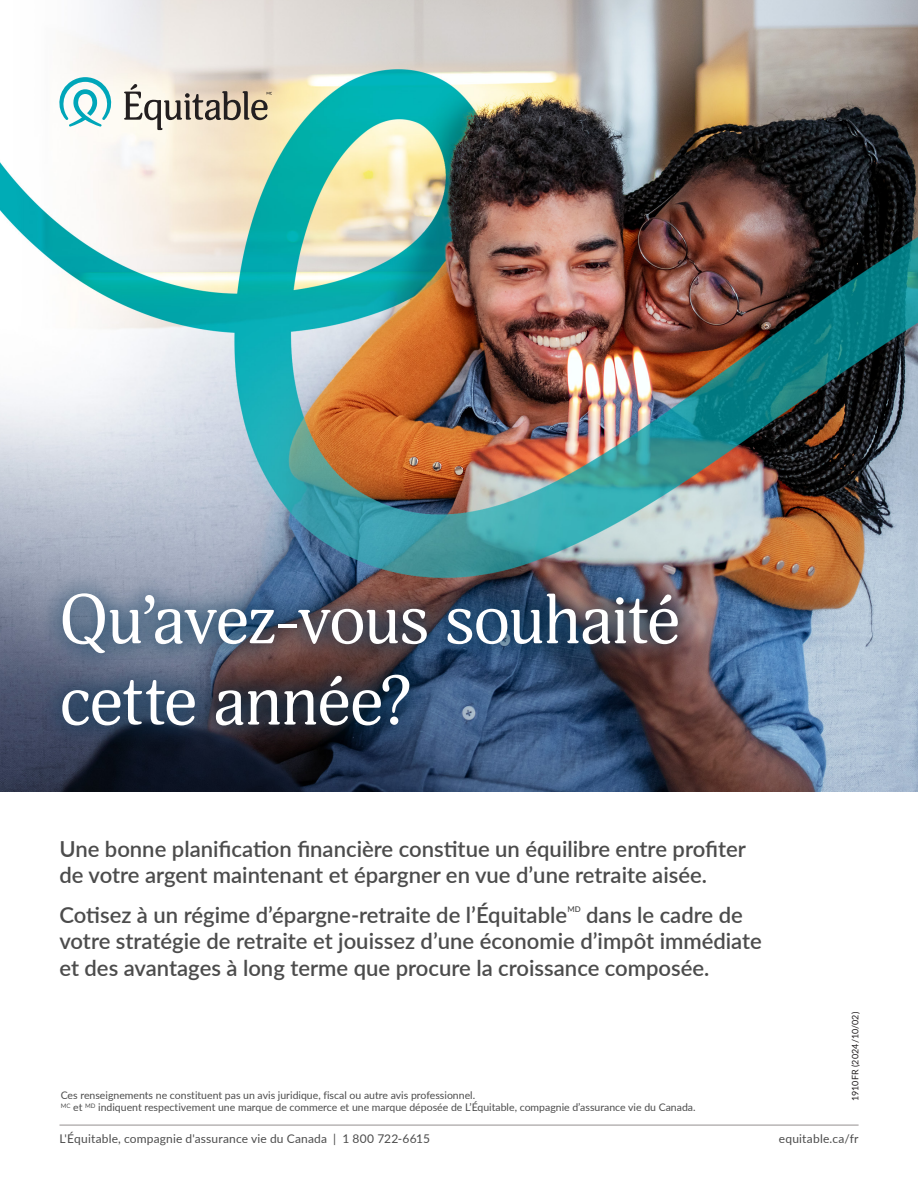
<style>
.page{position:relative;width:918px;height:1188px;background:#fff}
.page>*{position:absolute;margin:0;border:0;box-sizing:border-box;transform-origin:0 0}
.t1{font:68.7px/81.3px "Adonis";letter-spacing:-.015em;color:#fff}
.t2{font:600 22.05px/26.4px "Lato";color:#4c4c4c}
.t3{font:12px "Lato";letter-spacing:.015em;color:#4c4c4c}
.t4{font:10.5px "Lato";color:#4c4c4c}
.Disclaimer{font:9px "Lato";letter-spacing:.01em;color:#231f20}
.t5{font:600 7.8px "Lato";color:#4c4c4c}
</style>
<div class="page">
<hr style="left:59px;top:1125px;width:800px;height:1px;background:#959090">
<img style="left:0;top:0;width:918px;height:791px">
<svg style="left:59px;top:77px;width:56px;height:50px"></svg>
<svg style="left:124px;top:84px;width:148px;height:46px;background:#c6baaa"></svg>
<div style="left:39px;top:570px;width:662px;height:179px;background:#07395b;opacity:.75"></div>
<h1 class="t1" style="left:59px;top:581px;width:622px">Qu’avez-vous souhaité cette année?</h1>
<p class="t2" style="left:59px;top:834px;width:688px">Une bonne planification financière constitue un équilibre entre profiter de votre argent maintenant et épargner en vue d’une retraite aisée.</p>
<p class="t2" style="left:59px;top:901px;width:509px">Cotisez à un régime d’épargne-retraite de l’Équitable</p>
<p class="t5" style="left:567px;top:903px;width:15px">MD</p>
<p class="t2" style="left:59px;top:901px;width:704px;text-indent:527px">dans le cadre de votre stratégie de retraite et jouissez d’une économie d’impôt immédiate et des avantages à long terme que procure la croissance composée.</p>
<p class="t4" style="left:61px;top:1087px;width:416px">Ces renseignements ne constituent pas un avis juridique, fiscal ou autre avis professionnel.</p>
<p class="t4" style="left:61px;top:1100px;width:636px"><sup>MC</sup> et <sup>MD</sup> indiquent respectivement une marque de commerce et une marque déposée de L’Équitable, compagnie d’assurance vie du Canada.</p>
<p class="Disclaimer" style="left:849px;top:1101px;width:91px;rotate:-90deg">1910FR (2024/10/02)</p>
<p class="t3" style="left:59px;top:1130px;width:372px">L'Équitable, compagnie d'assurance vie du Canada | 1 800 722-6615</p>
<p class="t3" style="left:779px;top:1130px;width:81px">equitable.ca/fr</p>
</div>
